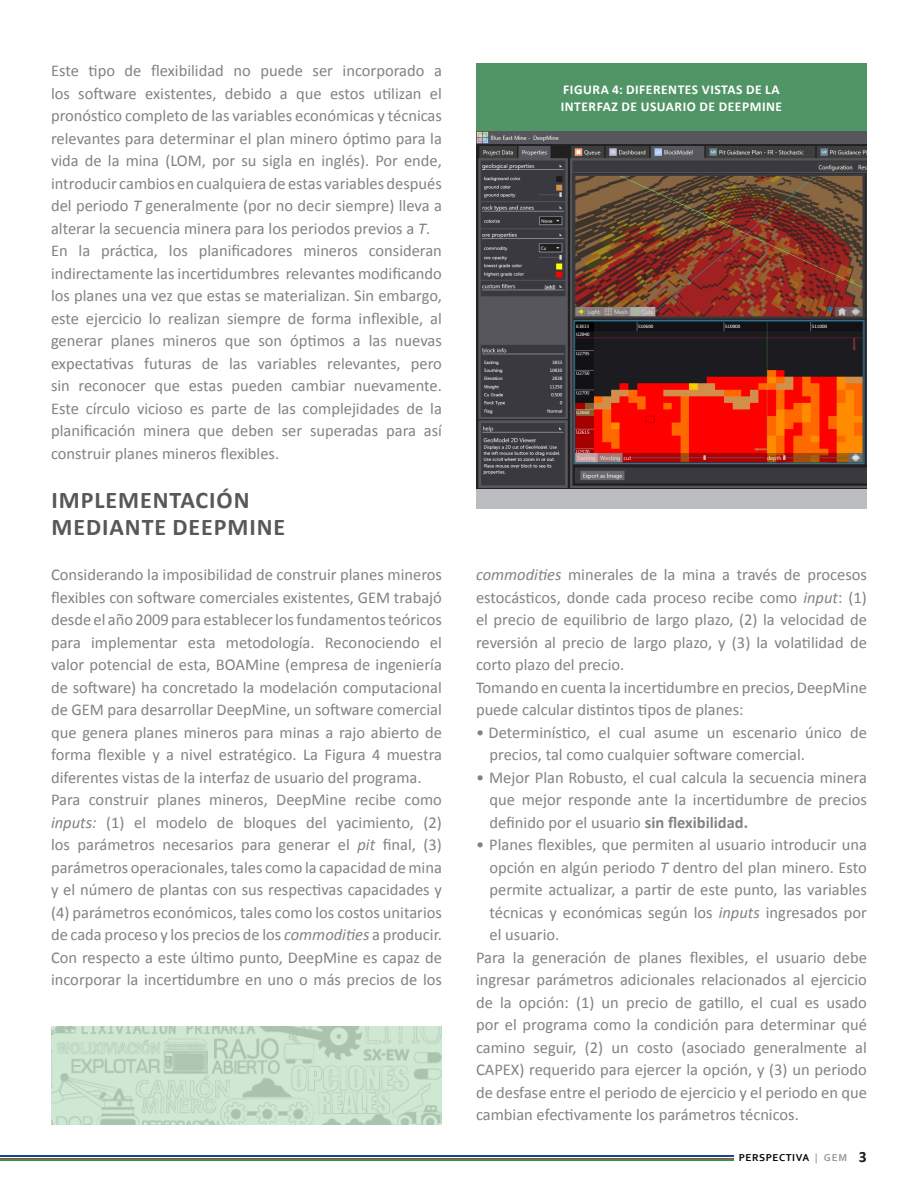
<style>
.page{position:relative;width:918px;height:1188px;background:#fff}
.page>*{position:absolute;margin:0;border:0;box-sizing:border-box;transform-origin:0 0}
.SUBTITULOS{font:700 24px/27px "Calibri";letter-spacing:.04em;color:#57585a}
.texto{font:16.5px/22.5px "Calibri";color:#808285;text-align:justify}
.titulo_tablas{font:700 13.5px "Calibri";letter-spacing:.04em;color:#fff}
.t1{font:700 10.5px "Corbel";letter-spacing:.05em;color:#040503}
.s1{font-style:italic}
.s2{font-weight:700}
.s3{color:#989a9d}
.s4{font-family:"Calibri";font-size:15.75px;color:#231f20}
</style>
<div class="page">
<hr style="left:0;top:1155px;width:733px;height:2px;background:#12498a">
<hr style="left:0;top:1158px;width:733px;height:2px;background:#dd282c">
<hr style="left:0;top:1160px;width:733px;height:1px;background:#259d50">
<div style="left:476px;top:64px;width:391px;height:68px;background:#519567"></div>
<div style="left:476px;top:489px;width:391px;height:20px;background:#bcbdc0"></div>
<img style="left:51px;top:1027px;width:391px;height:97px">
<img style="left:476px;top:132px;width:391px;height:356px">
<p class="texto" style="left:51px;top:59px;width:392px">Este tipo de flexibilidad no puede ser incorporado a los software existentes, debido a que estos utilizan el pronóstico completo de las variables económicas y técnicas relevantes para determinar el plan minero óptimo para la vida de la mina (LOM, por su sigla en inglés). Por ende, introducir cambios en cualquiera de estas variables después del periodo <span class="s1">T</span> generalmente (por no decir siempre) lleva a alterar la secuencia minera para los periodos previos a <span class="s1">T</span>.</p>
<p class="texto" style="left:51px;top:239px;width:392px">En la práctica, los planificadores mineros consideran indirectamente las incertidumbres relevantes modificando los planes una vez que estas se materializan. Sin embargo, este ejercicio lo realizan siempre de forma inflexible, al generar planes mineros que son óptimos a las nuevas expectativas futuras de las variables relevantes, pero sin reconocer que estas pueden cambiar nuevamente.<br>Este círculo vicioso es parte de las complejidades de la planificación minera que deben ser superadas para así construir planes mineros flexibles.</p>
<p class="SUBTITULOS" style="left:51px;top:487px;width:235px">IMPLEMENTACIÓN<br>MEDIANTE DEEPMINE</p>
<p class="texto" style="left:51px;top:563px;width:392px">Considerando la imposibilidad de construir planes mineros flexibles con software comerciales existentes, GEM trabajó desde el año 2009 para establecer los fundamentos teóricos para implementar esta metodología. Reconociendo el valor potencial de esta, BOAMine (empresa de ingeniería de software) ha concretado la modelación computacional de GEM para desarrollar DeepMine, un software comercial que genera planes mineros para minas a rajo abierto de forma flexible y a nivel estratégico. La Figura 4 muestra diferentes vistas de la interfaz de usuario del programa.</p>
<p class="texto" style="left:51px;top:788px;width:392px">Para construir planes mineros, DeepMine recibe como <span class="s1">inputs:</span> (1) el modelo de bloques del yacimiento, (2) los parámetros necesarios para generar el <span class="s1">pit</span> final, (3) parámetros operacionales, tales como la capacidad de mina y el número de plantas con sus respectivas capacidades y (4) parámetros económicos, tales como los costos unitarios de cada proceso y los precios de los <span class="s1">commodities</span> a producir.</p>
<p class="texto" style="left:51px;top:946px;width:392px">Con respecto a este último punto, DeepMine es capaz de incorporar la incertidumbre en uno o más precios de los</p>
<p class="titulo_tablas" style="left:563px;top:81px;width:218px">FIGURA 4: DIFERENTES VISTAS DE LA</p>
<p class="titulo_tablas" style="left:561px;top:98px;width:223px">INTERFAZ DE USUARIO DE DEEPMINE</p>
<p class="texto" style="left:476px;top:563px;width:392px"><span class="s1">commodities</span> minerales de la mina a través de procesos estocásticos, donde cada proceso recibe como <span class="s1">input</span>: (1) el precio de equilibrio de largo plazo, (2) la velocidad de reversión al precio de largo plazo, y (3) la volatilidad de corto plazo del precio.</p>
<p class="texto" style="left:476px;top:676px;width:392px">Tomando en cuenta la incertidumbre en precios, DeepMine puede calcular distintos tipos de planes:</p>
<p class="texto" style="left:490px;top:721px;width:379px;text-indent:-14px">• Determinístico, el cual asume un escenario único de precios, tal como cualquier software comercial.</p>
<p class="texto" style="left:490px;top:766px;width:379px;text-indent:-14px">• Mejor Plan Robusto, el cual calcula la secuencia minera que mejor responde ante la incertidumbre de precios definido por el usuario <span class="s2">sin flexibilidad.</span></p>
<p class="texto" style="left:490px;top:833px;width:379px;text-indent:-14px">• Planes flexibles, que permiten al usuario introducir una opción en algún periodo <span class="s1">T</span> dentro del plan minero. Esto permite actualizar, a partir de este punto, las variables técnicas y económicas según los <span class="s1">inputs</span> ingresados por el usuario.</p>
<p class="texto" style="left:476px;top:946px;width:392px">Para la generación de planes flexibles, el usuario debe ingresar parámetros adicionales relacionados al ejercicio de la opción: (1) un precio de gatillo, el cual es usado por el programa como la condición para determinar qué camino seguir, (2) un costo (asociado generalmente al CAPEX) requerido para ejercer la opción, y (3) un periodo de desfase entre el periodo de ejercicio y el periodo en que cambian efectivamente los parámetros técnicos.</p>
<p class="t1" style="left:739px;top:1151px;width:130px">PERSPECTIVA <span class="s3">| GEM</span> <span class="s4">3</span></p>
</div>
